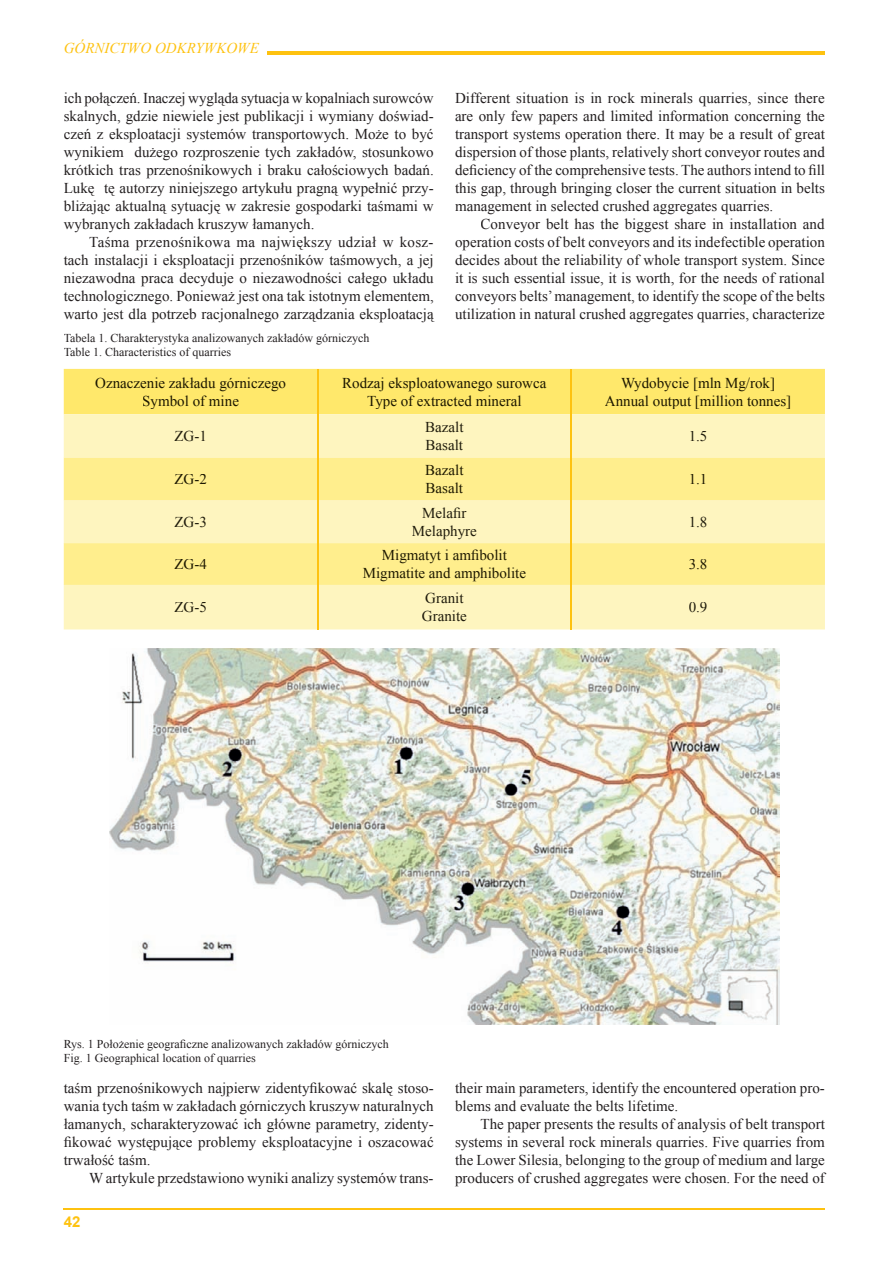
<style>
.page{position:relative;width:893px;height:1263px;background:#fff}
.page>*{position:absolute;margin:0;border:0;box-sizing:border-box;transform-origin:0 0}
.t1{font:15px/18px "Times New Roman";color:#231f20;text-align:justify}
.t2{font:15px/18px "Times New Roman";color:#1c1700;text-align:center}
.t3{font:15px/18px "Times New Roman";color:#1e1901}
.t4{font:15px/18px "Times New Roman";color:#201c0c}
.t5{font:italic 15px "Times New Roman";color:#fec210}
.t6{font:700 15px "Arial";color:#fec210}
.t7{font:12px/14.4px "Times New Roman";color:#231f20}
</style>
<div class="page">
<hr style="left:64px;top:1208px;width:761px;height:1px;background:#fec210">
<hr style="left:267px;top:51px;width:558px;height:3px;background:#fec210">
<div style="left:64px;top:369px;width:761px;height:45px;background:#ffe86b"></div>
<div style="left:64px;top:414px;width:761px;height:215px;background:#fef5bf"></div>
<svg style="left:64px;top:458px;width:761px;height:127px;background:#fef09e"></svg>
<hr style="left:317px;top:369px;width:1px;height:45px;background:#fec210">
<hr style="left:570px;top:369px;width:2px;height:45px;background:#fec210">
<hr style="left:317px;top:414px;width:1px;height:44px;background:#fec210">
<hr style="left:570px;top:414px;width:2px;height:44px;background:#fec210">
<hr style="left:317px;top:458px;width:1px;height:42px;background:#fec210">
<hr style="left:570px;top:458px;width:2px;height:42px;background:#fec210">
<hr style="left:317px;top:500px;width:1px;height:43px;background:#fec210">
<hr style="left:570px;top:500px;width:2px;height:43px;background:#fec210">
<hr style="left:317px;top:543px;width:1px;height:42px;background:#fec210">
<hr style="left:570px;top:543px;width:2px;height:42px;background:#fec210">
<hr style="left:317px;top:585px;width:1px;height:44px;background:#fec210">
<hr style="left:570px;top:585px;width:2px;height:44px;background:#fec210">
<div style="left:96px;top:377px;width:189px;height:14px;background:#ffe86b"></div>
<div style="left:143px;top:395px;width:96px;height:14px;background:#ffe86b"></div>
<div style="left:343px;top:377px;width:203px;height:14px;background:#ffe86b"></div>
<div style="left:368px;top:395px;width:153px;height:14px;background:#ffe86b"></div>
<div style="left:621px;top:377px;width:153px;height:14px;background:#ffe86b"></div>
<div style="left:605px;top:395px;width:185px;height:14px;background:#ffe86b"></div>
<div style="left:175px;top:431px;width:30px;height:10px;background:#fef5bf"></div>
<div style="left:425px;top:422px;width:39px;height:10px;background:#fef5bf"></div>
<div style="left:426px;top:440px;width:37px;height:10px;background:#fef5bf"></div>
<div style="left:690px;top:431px;width:16px;height:10px;background:#fef5bf"></div>
<div style="left:175px;top:474px;width:31px;height:10px;background:#ffee8d"></div>
<div style="left:425px;top:465px;width:39px;height:10px;background:#ffee8d"></div>
<div style="left:426px;top:483px;width:37px;height:10px;background:#ffee8d"></div>
<div style="left:690px;top:474px;width:16px;height:10px;background:#ffee8d"></div>
<div style="left:175px;top:517px;width:31px;height:10px;background:#fef5bf"></div>
<div style="left:422px;top:507px;width:45px;height:11px;background:#fef5bf"></div>
<div style="left:412px;top:525px;width:64px;height:14px;background:#fef5bf"></div>
<div style="left:690px;top:517px;width:17px;height:10px;background:#fef5bf"></div>
<div style="left:175px;top:559px;width:31px;height:10px;background:#ffee8d"></div>
<div style="left:382px;top:550px;width:125px;height:13px;background:#ffee8d"></div>
<div style="left:363px;top:568px;width:163px;height:13px;background:#ffee8d"></div>
<div style="left:689px;top:559px;width:18px;height:10px;background:#ffee8d"></div>
<div style="left:175px;top:602px;width:31px;height:11px;background:#fef5bf"></div>
<div style="left:426px;top:593px;width:38px;height:11px;background:#fef5bf"></div>
<div style="left:422px;top:611px;width:44px;height:11px;background:#fef5bf"></div>
<div style="left:689px;top:602px;width:18px;height:11px;background:#fef5bf"></div>
<img style="left:109px;top:648px;width:670px;height:377px">
<p class="t5" style="left:64px;top:37px;width:197px">GÓRNICTWO ODKRYWKOWE</p>
<p class="t1" style="left:64px;top:89px;width:371px">ich połączeń. Inaczej wygląda sytuacja w kopalniach surowców skalnych, gdzie niewiele jest publikacji i wymiany doświad&shy;czeń z eksploatacji systemów transportowych. Może to być wynikiem dużego rozproszenie tych zakładów, stosunkowo krótkich tras przenośnikowych i braku całościowych badań.<br>Lukę tę autorzy niniejszego artykułu pragną wypełnić przy&shy;bliżając aktualną sytuację w zakresie gospodarki taśmami w wybranych zakładach kruszyw łamanych.</p>
<p class="t1" style="left:64px;top:233px;width:371px;text-indent:26px">Taśma przenośnikowa ma największy udział w kosz&shy;tach instalacji i eksploatacji przenośników taśmowych, a jej niezawodna praca decyduje o niezawodności całego układu technologicznego. Ponieważ jest ona tak istotnym elementem, warto jest dla potrzeb racjonalnego zarządzania eksploatacją</p>
<p class="t7" style="left:64px;top:330px;width:307px">Tabela 1. Charakterystyka analizowanych zakładów górniczych<br>Table 1. Characteristics of quarries</p>
<p class="t1" style="left:455px;top:89px;width:371px">Different situation is in rock minerals quarries, since there are only few papers and limited information concerning the transport systems operation there. It may be a result of great dispersion of those plants, relatively short conveyor routes and deficiency of the comprehensive tests. The authors intend to fill this gap, through bringing closer the current situation in belts management in selected crushed aggregates quarries.</p>
<p class="t1" style="left:455px;top:215px;width:371px;text-indent:26px">Conveyor belt has the biggest share in installation and operation costs of belt conveyors and its indefectible operation decides about the reliability of whole transport system. Since it is such essential issue, it is worth, for the needs of rational conveyors belts’ management, to identify the scope of the belts utilization in natural crushed aggregates quarries, characterize</p>
<p class="t2" style="left:95px;top:373px;width:192px">Oznaczenie zakładu górniczego<br>Symbol of mine</p>
<p class="t2" style="left:342px;top:373px;width:206px">Rodzaj eksploatowanego surowca<br>Type of extracted mineral</p>
<p class="t2" style="left:605px;top:373px;width:188px">Wydobycie [mln Mg/rok]<br>Annual output [million tonnes]</p>
<p class="t4" style="left:174px;top:427px;width:34px">ZG-1</p>
<p class="t4" style="left:425px;top:418px;width:40px">Bazalt<br>Basalt</p>
<p class="t4" style="left:689px;top:427px;width:20px">1.5</p>
<p class="t3" style="left:174px;top:470px;width:34px">ZG-2</p>
<p class="t3" style="left:425px;top:461px;width:40px">Bazalt<br>Basalt</p>
<p class="t3" style="left:689px;top:470px;width:20px">1.1</p>
<p class="t4" style="left:174px;top:513px;width:34px">ZG-3</p>
<p class="t4" style="left:412px;top:504px;width:66px;text-align:center">Melafir<br>Melaphyre</p>
<p class="t4" style="left:689px;top:513px;width:20px">1.8</p>
<p class="t3" style="left:174px;top:555px;width:34px">ZG-4</p>
<p class="t3" style="left:363px;top:546px;width:165px;text-align:center">Migmatyt i amfibolit<br>Migmatite and amphibolite</p>
<p class="t3" style="left:689px;top:555px;width:20px">3.8</p>
<p class="t4" style="left:174px;top:598px;width:34px">ZG-5</p>
<p class="t4" style="left:422px;top:589px;width:46px">Granit<br>Granite</p>
<p class="t4" style="left:689px;top:598px;width:20px">0.9</p>
<p class="t7" style="left:64px;top:1036px;width:327px">Rys. 1 Położenie geograficzne analizowanych zakładów górniczych<br>Fig. 1 Geographical location of quarries</p>
<p class="t1" style="left:64px;top:1079px;width:371px">taśm przenośnikowych najpierw zidentyfikować skalę stoso&shy;wania tych taśm w zakładach górniczych kruszyw naturalnych łamanych, scharakteryzować ich główne parametry, zidenty&shy;fikować występujące problemy eksploatacyjne i oszacować trwałość taśm.</p>
<p class="t1" style="left:89px;top:1169px;width:346px">W artykule przedstawiono wyniki analizy systemów trans-</p>
<p class="t6" style="left:64px;top:1212px;width:18px">42</p>
<p class="t1" style="left:455px;top:1079px;width:371px">their main parameters, identify the encountered operation pro&shy;blems and evaluate the belts lifetime.</p>
<p class="t1" style="left:455px;top:1115px;width:371px;text-indent:26px">The paper presents the results of analysis of belt transport systems in several rock minerals quarries. Five quarries from the Lower Silesia, belonging to the group of medium and large producers of crushed aggregates were chosen. For the need of</p>
</div>
